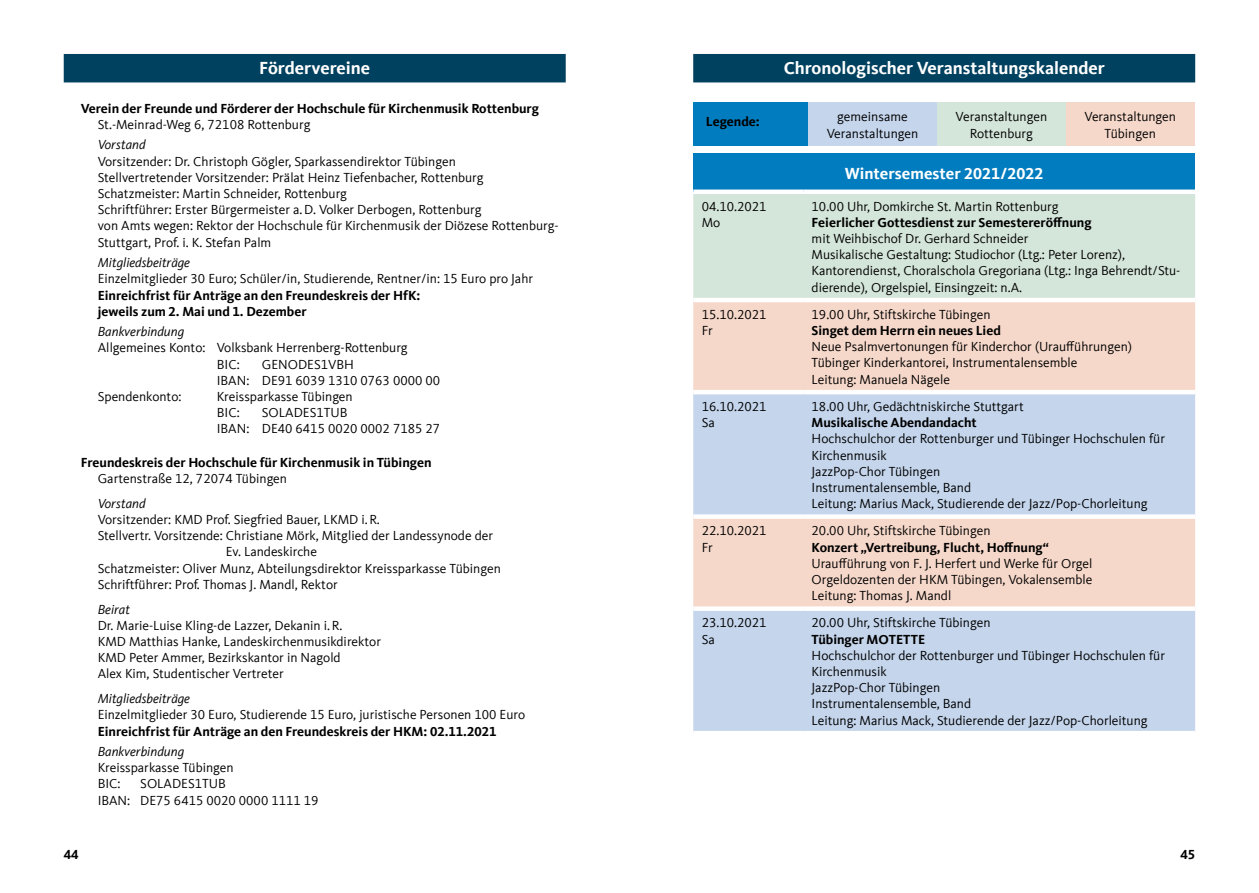
<style>
.page{position:relative;width:1259px;height:893px;background:#fff}
.page>*{position:absolute;margin:0;border:0;box-sizing:border-box;transform-origin:0 0}
.t1{font:700 18px "Kievit Offc Pro";color:#fff}
.t2{font:700 16.5px "Kievit Offc Pro";color:#fff}
.t3{font:13.5px/16.2px "Kievit Offc Pro";color:#000}
.t4{font:700 13.5px/16.2px "Kievit Offc Pro";color:#000}
.t5{font:italic 13.5px "Kievit Offc Pro";color:#000}
</style>
<div class="page">
<div style="left:64px;top:54px;width:502px;height:28px;background:#00415f"></div>
<div style="left:693px;top:54px;width:502px;height:28px;background:#00415f"></div>
<div style="left:693px;top:154px;width:502px;height:38px;background:#007cbf"></div>
<div style="left:693px;top:194px;width:502px;height:104px;background:#d4e5da"></div>
<div style="left:693px;top:302px;width:502px;height:88px;background:#f6d8ca"></div>
<svg style="left:693px;top:394px;width:502px;height:337px;background:#d1d5e2"></svg>
<hr style="left:693px;top:190px;width:110px;height:4px;background:#fff">
<hr style="left:803px;top:190px;width:392px;height:4px;background:#fff">
<div style="left:693px;top:514px;width:110px;height:5px;background:#fff"></div>
<div style="left:803px;top:514px;width:392px;height:5px;background:#fff"></div>
<div style="left:693px;top:606px;width:110px;height:5px;background:#fff"></div>
<div style="left:803px;top:606px;width:392px;height:5px;background:#fff"></div>
<div style="left:693px;top:103px;width:115px;height:43px;background:#007cbf"></div>
<div style="left:808px;top:103px;width:129px;height:43px;background:#c4d5ec"></div>
<div style="left:937px;top:103px;width:128px;height:43px;background:#d4e5da"></div>
<div style="left:1065px;top:103px;width:129px;height:43px;background:#f6d8ca"></div>
<h1 class="t1" style="left:259px;top:57px;width:113px">Fördervereine</h1>
<p class="t4" style="left:81px;top:100px;width:460px">Verein der Freunde und Förderer der Hochschule für Kirchenmusik Rottenburg</p>
<p class="t3" style="left:98px;top:116px;width:214px">St.-Meinrad-Weg 6, 72108 Rottenburg</p>
<p class="t5" style="left:98px;top:137px;width:49px">Vorstand</p>
<p class="t3" style="left:98px;top:153px;width:462px">Vorsitzender: Dr. Christoph Gögler, Sparkassendirektor Tübingen<br>Stellvertretender Vorsitzender: Prälat Heinz Tiefenbacher, Rottenburg Schatzmeister: Martin Schneider, Rottenburg<br>Schriftführer: Erster Bürgermeister a. D. Volker Derbogen, Rottenburg<br>von Amts wegen: Rektor der Hochschule für Kirchenmusik der Diözese Rottenburg-Stuttgart, Prof. i. K. Stefan Palm</p>
<p class="t5" style="left:98px;top:254px;width:94px">Mitgliedsbeiträge</p>
<p class="t3" style="left:98px;top:271px;width:437px">Einzelmitglieder 30 Euro; Schüler/in, Studierende, Rentner/in: 15 Euro pro Jahr</p>
<p class="t4" style="left:98px;top:287px;width:324px">Einreichfrist für Anträge an den Freundeskreis der HfK: jeweils zum 2. Mai und 1. Dezember</p>
<p class="t5" style="left:98px;top:324px;width:88px">Bankverbindung</p>
<p class="t3" style="left:217px;top:340px;width:192px;text-indent:-119px">Allgemeines Konto: Volksbank Herrenberg-Rottenburg<br>BIC:</p>
<p class="t3" style="left:217px;top:356px;width:225px;text-indent:45px">GENODES1VBH<br>IBAN: DE91 6039 1310 0763 0000 00</p>
<p class="t3" style="left:98px;top:388px;width:85px">Spendenkonto:</p>
<p class="t3" style="left:217px;top:388px;width:137px">Kreissparkasse Tübingen<br>BIC:</p>
<p class="t3" style="left:217px;top:404px;width:225px;text-indent:45px">SOLADES1TUB<br>IBAN: DE40 6415 0020 0002 7185 27</p>
<p class="t4" style="left:81px;top:454px;width:352px">Freundeskreis der Hochschule für Kirchenmusik in Tübingen</p>
<p class="t3" style="left:98px;top:470px;width:191px">Gartenstraße 12, 72074 Tübingen</p>
<p class="t5" style="left:98px;top:495px;width:49px">Vorstand</p>
<p class="t3" style="left:98px;top:511px;width:282px">Vorsitzender: KMD Prof. Siegfried Bauer, LKMD i. R.</p>
<p class="t3" style="left:98px;top:528px;width:397px">Stellvertr. Vorsitzende: Christiane Mörk, Mitglied der Landessynode der</p>
<p class="t3" style="left:226px;top:544px;width:93px">Ev. Landeskirche</p>
<p class="t3" style="left:98px;top:560px;width:404px">Schatzmeister: Oliver Munz, Abteilungsdirektor Kreissparkasse Tübingen</p>
<p class="t3" style="left:98px;top:576px;width:241px">Schriftführer: Prof. Thomas J. Mandl, Rektor</p>
<p class="t5" style="left:98px;top:601px;width:34px">Beirat</p>
<p class="t3" style="left:98px;top:617px;width:285px">Dr. Marie-Luise Kling-de Lazzer, Dekanin i. R.<br>KMD Matthias Hanke, Landeskirchenmusikdirektor KMD Peter Ammer, Bezirkskantor in Nagold<br>Alex Kim, Studentischer Vertreter</p>
<p class="t5" style="left:98px;top:690px;width:94px">Mitgliedsbeiträge</p>
<p class="t3" style="left:98px;top:707px;width:429px">Einzelmitglieder 30 Euro, Studierende 15 Euro, juristische Personen 100 Euro</p>
<p class="t4" style="left:98px;top:723px;width:400px">Einreichfrist für Anträge an den Freundeskreis der HKM: 02.11.2021</p>
<p class="t5" style="left:98px;top:743px;width:88px">Bankverbindung</p>
<p class="t3" style="left:98px;top:759px;width:137px">Kreissparkasse Tübingen<br>BIC:</p>
<p class="t3" style="left:98px;top:776px;width:222px;text-indent:42px">SOLADES1TUB<br>IBAN: DE75 6415 0020 0000 1111 19</p>
<h1 class="t1" style="left:783px;top:57px;width:323px">Chronologischer Veranstaltungskalender</h1>
<p class="t4" style="left:706px;top:113px;width:55px">Legende:</p>
<p class="t3" style="left:826px;top:109px;width:93px;text-align:center">gemeinsame<br>Veranstaltungen</p>
<p class="t3" style="left:955px;top:109px;width:93px;text-align:center">Veranstaltungen<br>Rottenburg</p>
<p class="t3" style="left:1084px;top:109px;width:93px;text-align:center">Veranstaltungen<br>Tübingen</p>
<p class="t2" style="left:845px;top:164px;width:200px">Wintersemester 2021/2022</p>
<p class="t3" style="left:702px;top:198px;width:66px">04.10.2021<br>Mo</p>
<p class="t3" style="left:811px;top:198px;width:248px">10.00 Uhr, Domkirche St. Martin Rottenburg</p>
<p class="t4" style="left:811px;top:214px;width:282px">Feierlicher Gottesdienst zur Semestereröffnung</p>
<p class="t3" style="left:811px;top:230px;width:370px">mit Weihbischof Dr. Gerhard Schneider<br>Musikalische Gestaltung: Studiochor (Ltg.: Peter Lorenz), Kantorendienst, Choralschola Gregoriana (Ltg.: Inga Behrendt/Stu&shy;dierende), Orgelspiel, Einsingzeit: n.A.</p>
<p class="t3" style="left:702px;top:306px;width:66px">15.10.2021<br>Fr</p>
<p class="t3" style="left:811px;top:306px;width:180px">19.00 Uhr, Stiftskirche Tübingen</p>
<p class="t4" style="left:811px;top:322px;width:191px">Singet dem Herrn ein neues Lied</p>
<p class="t3" style="left:811px;top:339px;width:322px">Neue Psalmvertonungen für Kinderchor (Uraufführungen)<br>Tübinger Kinderkantorei, Instrumentalensemble<br>Leitung: Manuela Nägele</p>
<p class="t3" style="left:702px;top:398px;width:66px">16.10.2021<br>Sa</p>
<p class="t3" style="left:811px;top:398px;width:214px">18.00 Uhr, Gedächtniskirche Stuttgart</p>
<p class="t4" style="left:811px;top:414px;width:167px">Musikalische Abendandacht</p>
<p class="t3" style="left:811px;top:431px;width:355px">Hochschulchor der Rottenburger und Tübinger Hochschulen für Kirchenmusik<br>JazzPop-Chor Tübingen<br>Instrumentalensemble, Band<br>Leitung: Marius Mack, Studierende der Jazz/Pop-Chorleitung</p>
<p class="t3" style="left:702px;top:523px;width:66px">22.10.2021<br>Fr</p>
<p class="t3" style="left:811px;top:523px;width:180px">20.00 Uhr, Stiftskirche Tübingen</p>
<p class="t4" style="left:811px;top:539px;width:239px">Konzert „Vertreibung, Flucht, Hoffnung“</p>
<p class="t3" style="left:811px;top:555px;width:282px;text-align:justify">Uraufführung von F. J. Herfert und Werke für Orgel Orgeldozenten der HKM Tübingen, Vokalensemble Leitung: Thomas J. Mandl</p>
<p class="t3" style="left:702px;top:615px;width:66px">23.10.2021<br>Sa</p>
<p class="t3" style="left:811px;top:615px;width:180px">20.00 Uhr, Stiftskirche Tübingen</p>
<p class="t4" style="left:811px;top:631px;width:115px">Tübinger MOTETTE</p>
<p class="t3" style="left:811px;top:647px;width:355px">Hochschulchor der Rottenburger und Tübinger Hochschulen für Kirchenmusik<br>JazzPop-Chor Tübingen<br>Instrumentalensemble, Band<br>Leitung: Marius Mack, Studierende der Jazz/Pop-Chorleitung</p>
<p class="t4" style="left:64px;top:846px;width:16px">44</p>
<p class="t4" style="left:1180px;top:846px;width:16px">45</p>
</div>
